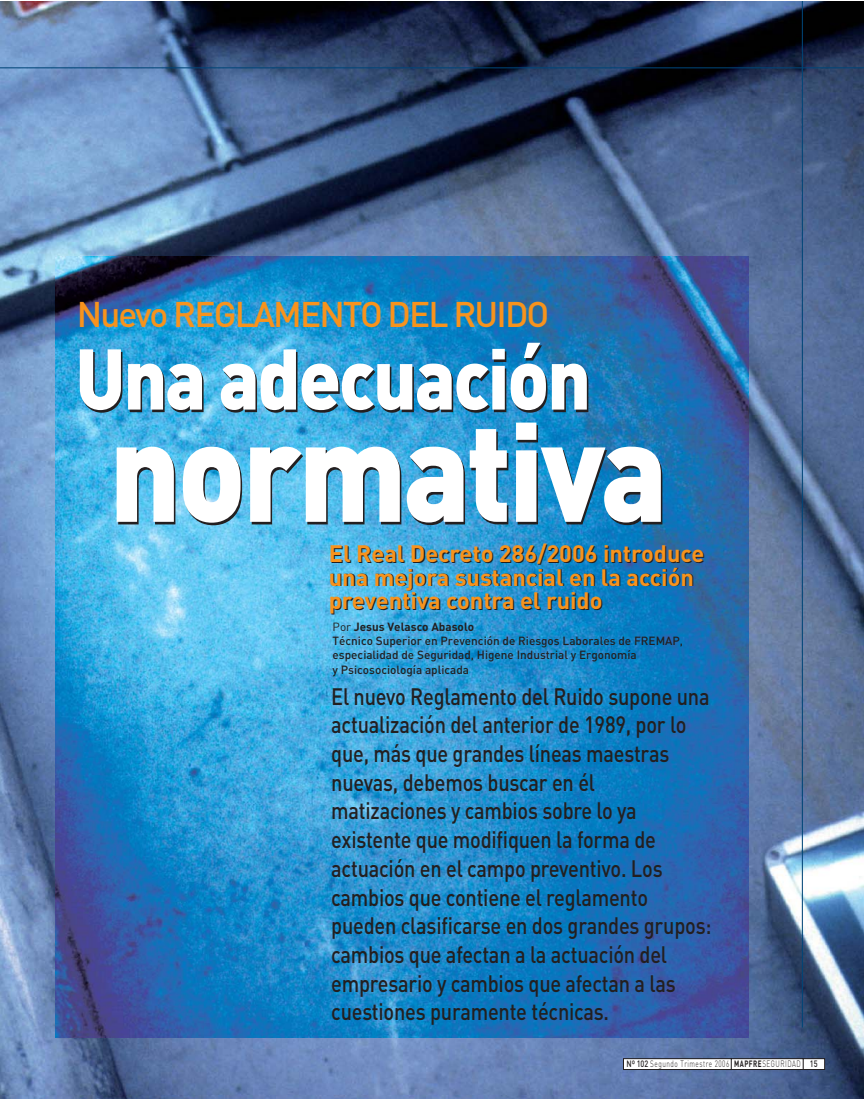
<style>
.page{position:relative;width:864px;height:1099px;background:#fff}
.page>*{position:absolute;margin:0;border:0;box-sizing:border-box;transform-origin:0 0}
.t1{font:900 138.15px "DIN";letter-spacing:-.03em;color:#fff;scale:.9 1}
.t2{font:900 84.6px "DIN";letter-spacing:-.03em;color:#fff;scale:.9 1}
.t3{font:500 35.25px "DIN";letter-spacing:-.055em;color:#f7931d}
.t4{font:500 23.55px/28.7px "DIN";letter-spacing:-.01em;color:#231f20;scale:.85 1}
.t5{font:700 23.55px/23.5px "DIN";color:#f7931d}
.t6{font:500 11.7px/14.4px "DIN";color:#231f20}
.t7{font:300 9.15px "DIN";letter-spacing:.075em;color:#231f20;scale:.7 1}
.s1{font-weight:400}
.s2{font-weight:700}
.s3{font-weight:500}
</style>
<div class="page">
<img style="left:0;top:1px;width:864px;height:1098px">
<img style="left:55px;top:257px;width:694px;height:780px">
<div style="left:803px;top:1058px;width:22px;height:11px;background:#fff"></div>
<div style="left:803px;top:1058px;width:22px;height:11px;border:1px solid #231f20"></div>
<div style="left:624px;top:1058px;width:107px;height:11px;background:#fff"></div>
<div style="left:623px;top:1058px;width:109px;height:11px;border:1px solid #231f20"></div>
<div style="left:731px;top:1058px;width:72px;height:11px;background:#fff"></div>
<div style="left:731px;top:1058px;width:72px;height:11px;border:1px solid #231f20"></div>
<hr style="left:0;top:67px;width:864px;height:1px;background:#004577">
<hr style="left:802px;top:1px;width:1px;height:1026px;background:#004577">
<h3 class="t3" style="left:77px;top:300px;width:474px">Nuevo REGLAMENTO DEL RUIDO</h3>
<h2 class="t2" style="left:75px;top:346px;width:575px">Una adecuación</h2>
<h1 class="t1" style="left:109px;top:418px;width:622px">normativa</h1>
<p class="t5" style="left:329px;top:544px;width:377px">El Real Decreto 286/2006 introduce una mejora sustancial en la acción preventiva contra el ruido</p>
<p class="t6" style="left:333px;top:620px;width:352px"><span class="s1">Por</span> <span class="s2">Jesus Velasco Abasolo<br></span>Técnico Superior en Prevención de Riesgos Laborales de FREMAP, especialidad de Seguridad, Higene Industrial y Ergonomía<br>y Psicosociología aplicada</p>
<p class="t4" style="left:331px;top:684px;width:449px">El nuevo Reglamento del Ruido supone una actualización del anterior de 1989, por lo que, más que grandes líneas maestras nuevas, debemos buscar en él matizaciones y cambios sobre lo ya existente que modifiquen la forma de actuación en el campo preventivo. Los cambios que contiene el reglamento pueden clasificarse en dos grandes grupos: cambios que afectan a la actuación del empresario y cambios que afectan a las cuestiones puramente técnicas.</p>
<p class="t7" style="left:627px;top:1060px;width:274px"><span class="s3">Nº 102</span> Segundo Trimestre 2006 <span class="s2">MAPFRE</span>SEGURIDAD <span class="s3">15</span></p>
</div>
